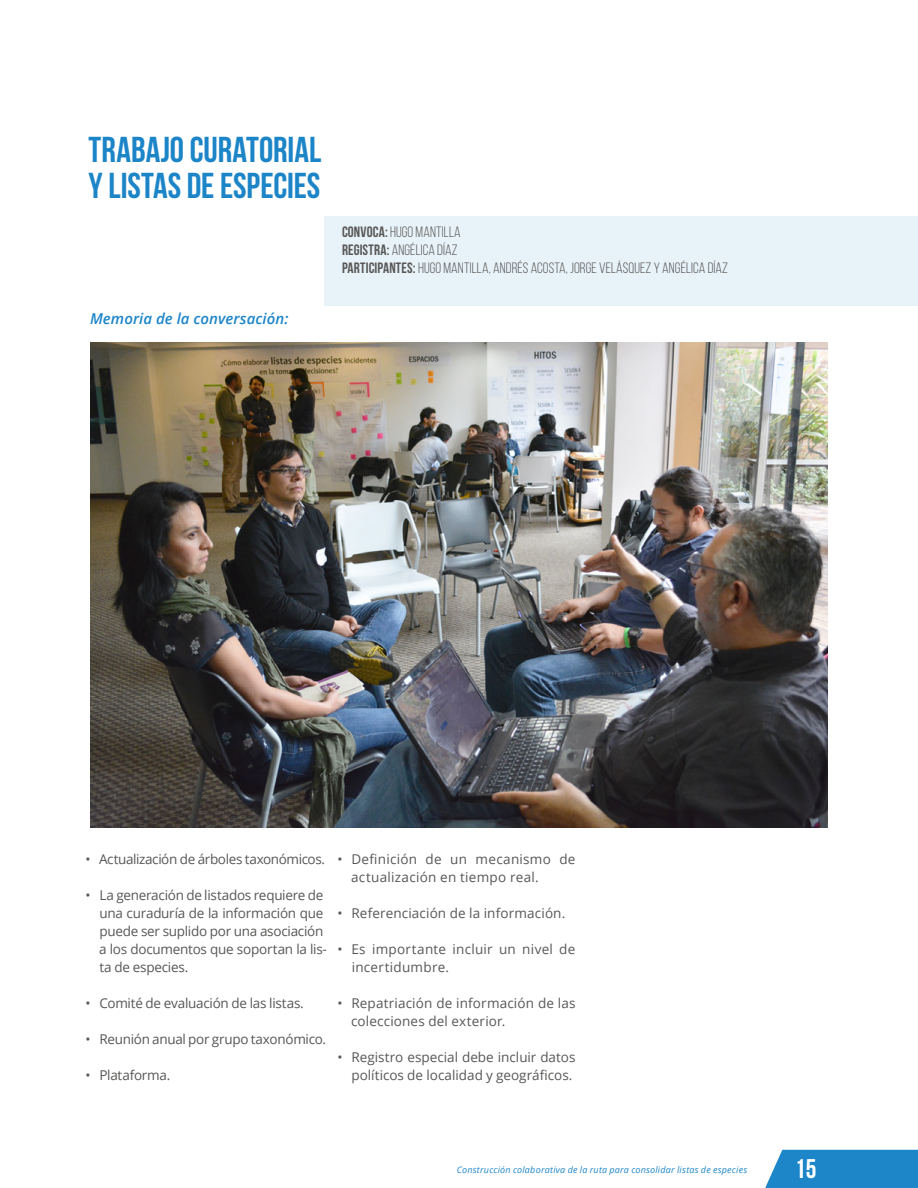
<style>
.page{position:relative;width:918px;height:1188px;background:#fff}
.page>*{position:absolute;margin:0;border:0;box-sizing:border-box;transform-origin:0 0}
.t1{font:700 36px/36px "Bebas Neue";color:#1c85c8}
.t2{font:700 27px "Bebas Neue";color:#fff}
.t3{font:15px/18px "Bebas Neue";letter-spacing:.01em;color:#575756}
.t4{font:italic 600 15px "Open Sans";letter-spacing:.005em;color:#1c85c8}
.t5{font:13.5px/18px "Open Sans";letter-spacing:-.005em;color:#575756}
.t6{font:13.5px/18px "Open Sans";letter-spacing:.02em;color:#575756}
.t7{font:13.5px "Open Sans";letter-spacing:-.03em;color:#575756}
.t8{font:italic 9px "Open Sans";letter-spacing:.025em;color:#1d86c8}
.s1{font-weight:700}
</style>
<div class="page">
<div style="left:765px;top:1150px;width:153px;height:38px;background:#1d86c8"></div>
<div style="left:324px;top:216px;width:594px;height:90px;background:#e8f3f9"></div>
<img style="left:90px;top:342px;width:738px;height:486px">
<h1 class="t1" style="left:88px;top:131px;width:235px">TRABAJO CURATORIAL<br>Y LISTAS DE ESPECIES</h1>
<p class="t4" style="left:90px;top:308px;width:200px">Memoria de la conversación:</p>
<p class="t3" style="left:342px;top:223px;width:388px"><span class="s1">CONVOCA:</span>HUGO MANTILLA<br><span class="s1">REGISTRA:</span> ANGÉLICA DÍAZ<br><span class="s1">PARTICIPANTES:</span>HUGO MANTILLA, ANDRÉS ACOSTA, JORGE VELÁSQUEZ Y ANGÉLICA DÍAZ</p>
<p class="t7" style="left:86px;top:850px;width:241px">• Actualización de árboles taxonómicos.</p>
<p class="t5" style="left:99px;top:886px;width:229px;text-indent:-14px">• La generación de listados requiere de una curaduría de la información que puede ser suplido por una asociación a los documentos que soportan la lis&shy;ta de especies.</p>
<p class="t5" style="left:86px;top:994px;width:220px">• Comité de evaluación de las listas.</p>
<p class="t5" style="left:86px;top:1030px;width:242px">• Reunión anual por grupo taxonómico.</p>
<p class="t5" style="left:86px;top:1066px;width:86px">• Plataforma.</p>
<p class="t6" style="left:351px;top:850px;width:226px;text-indent:-14px">• Definición de un mecanismo de actualización en tiempo real.</p>
<p class="t5" style="left:338px;top:904px;width:229px">• Referenciación de la información.</p>
<p class="t6" style="left:352px;top:940px;width:225px;text-indent:-14px">• Es importante incluir un nivel de incertidumbre.</p>
<p class="t5" style="left:351px;top:994px;width:226px;text-indent:-14px">• Repatriación de información de las colecciones del exterior.</p>
<p class="t5" style="left:338px;top:1048px;width:239px;text-align:right">• Registro especial debe incluir datos políticos de localidad y geográficos.</p>
<p class="t8" style="left:457px;top:1163px;width:292px">Construcción colaborativa de la ruta para consolidar listas de especies</p>
<h2 class="t2" style="left:795px;top:1154px;width:23px">15</h2>
</div>
